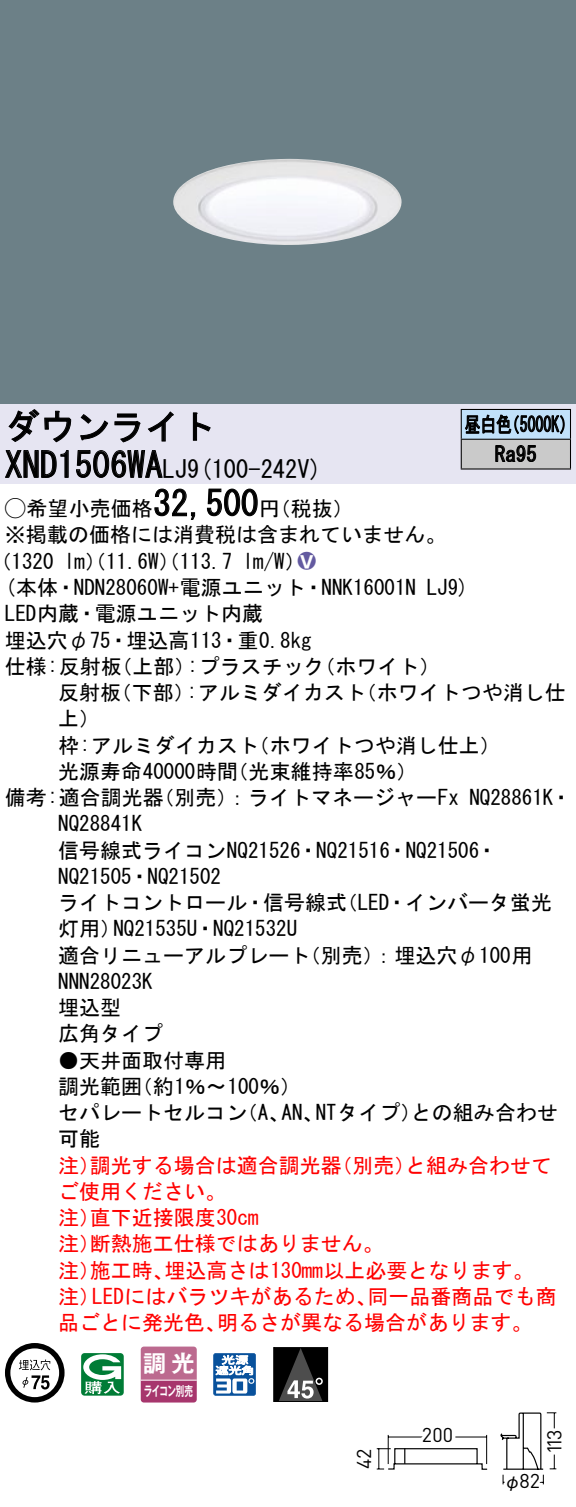
<style>
.page{position:relative;width:576px;height:1507px;background:#fff}
.page>*{position:absolute;margin:0;border:0;box-sizing:border-box;transform-origin:0 0}
.t1{font:35px "MS Gothic";color:#000}
.t2{font:24.5px "MS Gothic";color:#000}
.t3{font:23.1px "Gothic MB101 Pro De Bold 90 pv RKSJ H";color:#fff}
.t4{font:21px/26.2px "MS Gothic";color:#000}
.t5{font:21px/26.2px "MS Gothic";color:#f00}
.t6{font:21px/29.8px "MS Gothic";color:#000;scale:.75 1}
.t7{font:21px "Ford Classification 1";color:#635aa0}
.t8{font:19.95px "DINOT";color:#000}
.t9{font:17.5px "Gothic BBB Pro Medium 90 pv RKSJ H";color:#000}
.t10{font:13.3px "Gothic MB101 Pro De Bold 90 pv RKSJ H";letter-spacing:-.05em;color:#fff;scale:.65 1}
.s1{font-size:24.5px}
.s2{font-family:"Ford Classification 1"}
.s3{color:#fff}
</style>
<div class="page">
<div style="left:0;top:0;width:575px;height:404px;background:#6c8087"></div>
<img style="left:173px;top:159px;width:229px;height:86px">
<div style="left:0;top:404px;width:575px;height:79px;background:#e6e5f2"></div>
<svg style="left:8px;top:409px;width:64px;height:34px"></svg>
<svg style="left:80px;top:413px;width:60px;height:30px"></svg>
<svg style="left:147px;top:411px;width:26px;height:31px"></svg>
<svg style="left:192px;top:412px;width:19px;height:29px"></svg>
<svg style="left:5px;top:450px;width:64px;height:28px"></svg>
<svg style="left:76px;top:450px;width:87px;height:28px"></svg>
<svg style="left:154px;top:488px;width:42px;height:32px"></svg>
<svg style="left:207px;top:488px;width:51px;height:29px"></svg>
<svg style="left:5px;top:1343px;width:59px;height:59px"></svg>
<svg style="left:81px;top:1353px;width:43px;height:42px"></svg>
<svg style="left:140px;top:1346px;width:56px;height:56px;background:#b55984"></svg>
<hr style="left:141px;top:1379px;width:55px;height:2px;background:#fff">
<svg style="left:213px;top:1353px;width:43px;height:42px"></svg>
<div style="left:273px;top:1347px;width:55px;height:55px;border:1px solid #000"></div>
<div style="left:273px;top:1347px;width:54px;height:54px;background:#000"></div>
<svg style="left:279px;top:1348px;width:43px;height:53px"></svg>
<div style="left:461px;top:409px;width:109px;height:30px;background:#c1e1fa"></div>
<div style="left:461px;top:439px;width:109px;height:30px;background:#cacaca"></div>
<hr style="left:460px;top:409px;width:110px;height:1px;background:#000">
<hr style="left:569px;top:410px;width:2px;height:29px;background:#000">
<hr style="left:460px;top:439px;width:110px;height:1px;background:#000">
<hr style="left:569px;top:440px;width:2px;height:28px;background:#000">
<hr style="left:460px;top:468px;width:110px;height:2px;background:#000">
<svg style="left:460px;top:410px;width:104px;height:58px"></svg>
<svg style="left:500px;top:1412px;width:57px;height:73px"></svg>
<svg style="left:376px;top:1434px;width:112px;height:36px"></svg>
<h1 class="t1" style="left:5px;top:409px;width:212px">ダウンライト</h1>
<p class="t2" style="left:187px;top:456px;width:136px">(9 100-242 (V</p>
<h1 class="t1" style="left:5px;top:447px;width:184px">XND1506WA<span class="s1">LJ</span></h1>
<h1 class="t1" style="left:153px;top:486px;width:106px">32,500</h1>
<p class="t4" style="left:5px;top:495px;width:442px"><span class="s2">A</span>希望小売価格<br>※掲載の価格には消費税は含まれていません。</p>
<p class="t7" style="left:298px;top:550px;width:19px">2<span class="s3">8</span></p>
<p class="t4" style="left:259px;top:495px;width:96px">（円税抜(</p>
<p class="t4" style="left:243px;top:548px;width:64px">l m (W/</p>
<p class="t4" style="left:-9px;top:548px;width:65px">（1320</p>
<p class="t4" style="left:64px;top:548px;width:169px">lm）（11.6 ）（W 113.7</p>
<p class="t6" style="left:494px;top:409px;width:57px;text-indent:-30px">昼白色<br>Ra95</p>
<p class="t6" style="left:504px;top:409px;width:96px">（5000 (K</p>
<p class="t4" style="left:5px;top:574px;width:412px">(本体・NDN28060 +W 電源ユニット・NNK16001N</p>
<p class="t4" style="left:5px;top:600px;width:259px">LED内蔵・電源ユニット内蔵</p>
<p class="t4" style="left:5px;top:627px;width:308px">埋込穴φ75・埋込高113・重0.8kg</p>
<p class="t4" style="left:314px;top:653px;width:127px">（ホワイト(</p>
<p class="t4" style="left:426px;top:574px;width:44px">LJ (9</p>
<p class="t4" style="left:187px;top:653px;width:139px">:プラスチック</p>
<p class="t4" style="left:5px;top:653px;width:118px">仕様:反射板</p>
<p class="t4" style="left:111px;top:653px;width:85px">（上部）</p>
<p class="t4" style="left:58px;top:679px;width:64px">反射板上(</p>
<p class="t4" style="left:111px;top:679px;width:85px">（下部）</p>
<p class="t4" style="left:187px;top:679px;width:181px">:アルミダイカスト</p>
<p class="t4" style="left:355px;top:679px;width:211px">（ホワイトつや消し仕</p>
<p class="t4" style="left:227px;top:732px;width:191px;text-indent:-169px">枠:アルミダイカスト<br>（光束維持率85％(</p>
<p class="t4" style="left:248px;top:732px;width:254px">（ホワイトつや消し仕上(</p>
<p class="t4" style="left:58px;top:758px;width:181px">光源寿命40000時間</p>
<p class="t4" style="left:153px;top:784px;width:307px">（別売：）ライトマネージャーFx</p>
<p class="t4" style="left:5px;top:784px;width:160px">備考:適合調光器</p>
<p class="t4" style="left:58px;top:810px;width:85px">NQ28841K</p>
<p class="t4" style="left:58px;top:837px;width:441px">信号線式ライコンNQ21526・NQ21516・NQ21506・</p>
<p class="t4" style="left:58px;top:863px;width:164px">NQ21505・NQ21502</p>
<p class="t4" style="left:336px;top:889px;width:217px">（LED・インバータ蛍光</p>
<p class="t4" style="left:469px;top:784px;width:104px">NQ28861 ・K</p>
<p class="t4" style="left:58px;top:889px;width:290px;text-align:center">ライトコントロール・信号線式<br>NQ21535 ・U NQ21532U</p>
<p class="t4" style="left:58px;top:915px;width:64px">灯用）</p>
<p class="t4" style="left:58px;top:942px;width:253px">適合リニューアルプレート<br>NNN28023K<br>埋込型<br>広角タイプ</p>
<p class="t4" style="left:132px;top:1047px;width:171px;text-indent:-73px">●天井面取付専用<br>（約1％〜100％(</p>
<p class="t4" style="left:300px;top:942px;width:234px">（別売：）埋込穴φ100用</p>
<p class="t4" style="left:58px;top:1073px;width:85px">調光範囲</p>
<p class="t4" style="left:315px;top:1099px;width:107px">NTタイプ）</p>
<p class="t4" style="left:411px;top:1099px;width:148px">との組み合わせ</p>
<p class="t4" style="left:58px;top:1099px;width:190px">セパレートセルコン可能</p>
<p class="t4" style="left:237px;top:1099px;width:54px">（、A</p>
<p class="t4" style="left:281px;top:1099px;width:43px">AN、</p>
<p class="t5" style="left:90px;top:1152px;width:253px">調光する場合は適合調光器</p>
<p class="t5" style="left:331px;top:1152px;width:85px">（別売）</p>
<p class="t5" style="left:405px;top:1152px;width:148px">と組み合わせて</p>
<p class="t5" style="left:58px;top:1152px;width:43px">注）</p>
<p class="t5" style="left:58px;top:1178px;width:169px">ご使用ください。</p>
<p class="t5" style="left:90px;top:1204px;width:170px">直下近接限度30cm</p>
<p class="t5" style="left:90px;top:1204px;width:295px;text-indent:-32px">注）<br>断熱施工仕様ではありません。</p>
<p class="t5" style="left:58px;top:1230px;width:43px">注）</p>
<p class="t5" style="left:164px;top:1257px;width:370px">埋込高さは130mm以上必要となります。</p>
<p class="t5" style="left:90px;top:1257px;width:85px">施工時、</p>
<p class="t5" style="left:58px;top:1257px;width:43px">注）</p>
<p class="t5" style="left:92px;top:1283px;width:286px">LEDにはバラツキがあるため、</p>
<p class="t5" style="left:367px;top:1283px;width:190px">同一品番商品でも商</p>
<p class="t5" style="left:58px;top:1283px;width:43px">注）</p>
<p class="t5" style="left:58px;top:1309px;width:169px">品ごとに発光色、</p>
<p class="t5" style="left:217px;top:1309px;width:317px">明るさが異なる場合があります。</p>
<p class="t3" style="left:143px;top:1344px;width:53px">調光</p>
<p class="t10" style="left:144px;top:1380px;width:77px">ライコン別売</p>
<p class="t8" style="left:350px;top:1469px;width:22px;rotate:-90deg">42</p>
<p class="t8" style="left:422px;top:1421px;width:33px">200</p>
<p class="t8" style="left:540px;top:1453px;width:25px;rotate:-90deg">113</p>
<p class="t8" style="left:519px;top:1467px;width:22px">82</p>
<p class="t9" style="left:503px;top:1467px;width:19px">φ</p>
</div>
